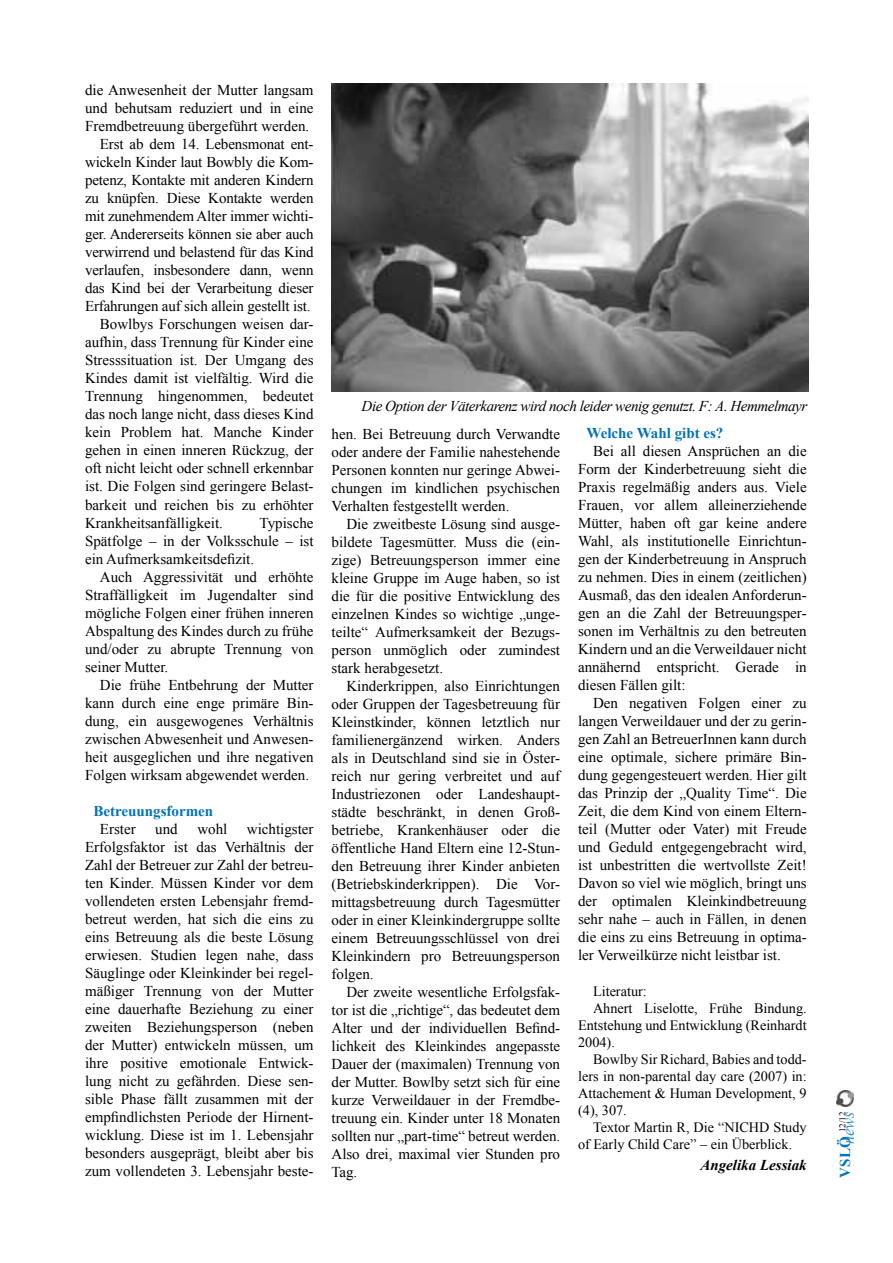
<style>
.page{position:relative;width:893px;height:1263px;background:#fff}
.page>*{position:absolute;margin:0;border:0;box-sizing:border-box;transform-origin:0 0}
.t1{font:15px/18px "Times New Roman";color:#000;text-align:justify}
.t2{font:italic 15px "Times New Roman";letter-spacing:-.03em;color:#000}
.t3{font:700 15px "Times New Roman";color:#0072bc}
.t4{font:italic 700 15px "Times New Roman";color:#000}
.t5{font:14.25px "Times New Roman";color:#000}
.t6{font:9px "Times New Roman";color:#000}
.s1{font-weight:400;font-style:italic;font-size:16.5px;color:#338ec9}
</style>
<div class="page">
<img style="left:837px;top:1090px;width:16px;height:16px">
<img style="left:332px;top:84px;width:476px;height:307px">
<p class="t1" style="left:85px;top:81px;width:230px">die Anwesenheit der Mutter langsam</p>
<p class="t1" style="left:85px;top:99px;width:230px">und behutsam reduziert und in eine</p>
<p class="t1" style="left:85px;top:117px;width:226px">Fremdbetreuung übergeführt werden.</p>
<p class="t1" style="left:100px;top:135px;width:215px">Erst ab dem 14. Lebensmonat ent-</p>
<p class="t1" style="left:85px;top:153px;width:230px">wickeln Kinder laut Bowbly die Kom-</p>
<p class="t1" style="left:85px;top:171px;width:230px">petenz, Kontakte mit anderen Kindern</p>
<p class="t1" style="left:85px;top:189px;width:230px">zu knüpfen. Diese Kontakte werden</p>
<p class="t1" style="left:85px;top:207px;width:230px">mit zunehmendem Alter immer wichti-</p>
<p class="t1" style="left:85px;top:225px;width:230px">ger. Andererseits können sie aber auch</p>
<p class="t1" style="left:85px;top:243px;width:230px">verwirrend und belastend für das Kind</p>
<p class="t1" style="left:85px;top:261px;width:230px">verlaufen, insbesondere dann, wenn</p>
<p class="t1" style="left:85px;top:279px;width:230px">das Kind bei der Verarbeitung dieser</p>
<p class="t1" style="left:85px;top:297px;width:227px">Erfahrungen auf sich allein gestellt ist.</p>
<p class="t1" style="left:100px;top:315px;width:215px">Bowlbys Forschungen weisen dar-</p>
<p class="t1" style="left:85px;top:333px;width:230px">aufhin, dass Trennung für Kinder eine</p>
<p class="t1" style="left:85px;top:351px;width:230px">Stresssituation ist. Der Umgang des</p>
<p class="t1" style="left:85px;top:369px;width:230px">Kindes damit ist vielfältig. Wird die</p>
<p class="t1" style="left:85px;top:387px;width:230px">Trennung hingenommen, bedeutet</p>
<p class="t1" style="left:85px;top:405px;width:230px">das noch lange nicht, dass dieses Kind</p>
<p class="t1" style="left:85px;top:423px;width:230px">kein Problem hat. Manche Kinder</p>
<p class="t1" style="left:85px;top:441px;width:230px">gehen in einen inneren Rückzug, der</p>
<p class="t1" style="left:85px;top:459px;width:230px">oft nicht leicht oder schnell erkennbar</p>
<p class="t1" style="left:85px;top:477px;width:230px">ist. Die Folgen sind geringere Belast-</p>
<p class="t1" style="left:85px;top:495px;width:230px">barkeit und reichen bis zu erhöhter</p>
<p class="t1" style="left:85px;top:513px;width:139px">Krankheitsanfälligkeit.</p>
<p class="t1" style="left:85px;top:513px;width:230px;text-indent:175px">Typische Spätfolge – in der Volksschule – ist ein Aufmerksamkeitsdefizit.</p>
<p class="t1" style="left:85px;top:567px;width:230px;text-indent:15px">Auch Aggressivität und erhöhte Straffälligkeit im Jugendalter sind mögliche Folgen einer frühen inneren Abspaltung des Kindes durch zu frühe und/oder zu abrupte Trennung von seiner Mutter.</p>
<p class="t1" style="left:85px;top:675px;width:230px;text-indent:15px">Die frühe Entbehrung der Mutter kann durch eine enge primäre Bin&shy;dung, ein ausgewogenes Verhältnis zwischen Abwesenheit und Anwesen&shy;heit ausgeglichen und ihre negativen Folgen wirksam abgewendet werden.</p>
<p class="t3" style="left:94px;top:800px;width:121px">Betreuungsformen</p>
<p class="t1" style="left:100px;top:819px;width:37px">Erster</p>
<p class="t1" style="left:155px;top:819px;width:24px">und</p>
<p class="t1" style="left:197px;top:819px;width:31px">wohl</p>
<p class="t1" style="left:85px;top:819px;width:230px;text-indent:162px">wichtigster Erfolgsfaktor ist das Verhältnis der Zahl der Betreuer zur Zahl der betreu&shy;ten Kinder. Müssen Kinder vor dem vollendeten ersten Lebensjahr fremd&shy;betreut werden, hat sich die eins zu eins Betreuung als die beste Lösung erwiesen. Studien legen nahe, dass Säuglinge oder Kleinkinder bei regel&shy;mäßiger Trennung von der Mutter eine dauerhafte Beziehung zu einer zweiten Beziehungsperson (neben der Mutter) entwickeln müssen, um ihre positive emotionale Entwick&shy;lung nicht zu gefährden. Diese sen&shy;sible Phase fällt zusammen mit der empfindlichsten Periode der Hirnent&shy;wicklung. Diese ist im 1. Lebensjahr besonders ausgeprägt, bleibt aber bis zum vollendeten 3. Lebensjahr beste-</p>
<p class="t2" style="left:362px;top:395px;width:447px">Die Option der Väterkarenz wird noch leider wenig genutzt. F: A. Hemmelmayr</p>
<p class="t1" style="left:332px;top:424px;width:230px">hen. Bei Betreuung durch Verwandte oder andere der Familie nahestehende Personen konnten nur geringe Abwei&shy;chungen im kindlichen psychischen Verhalten festgestellt werden.</p>
<p class="t1" style="left:332px;top:514px;width:230px;text-indent:15px">Die zweitbeste Lösung sind ausge&shy;bildete Tagesmütter. Muss die (ein&shy;zige) Betreuungsperson immer eine kleine Gruppe im Auge haben, so ist die für die positive Entwicklung des einzelnen Kindes so wichtige „unge&shy;teilte“ Aufmerksamkeit der Bezugs&shy;person unmöglich oder zumindest stark herabgesetzt.</p>
<p class="t1" style="left:332px;top:676px;width:230px;text-indent:15px">Kinderkrippen, also Einrichtungen oder Gruppen der Tagesbetreuung für Kleinstkinder, können letztlich nur familienergänzend wirken. Anders als in Deutschland sind sie in Öster&shy;reich nur gering verbreitet und auf Industriezonen oder Landeshaupt&shy;städte beschränkt, in denen Groß&shy;betriebe, Krankenhäuser oder die öffentliche Hand Eltern eine 12-Stun&shy;den Betreuung ihrer Kinder anbieten (Betriebskinderkrippen). Die Vor&shy;mittagsbetreuung durch Tagesmütter oder in einer Kleinkindergruppe sollte einem Betreuungsschlüssel von drei Kleinkindern pro Betreuungsperson folgen.</p>
<p class="t1" style="left:332px;top:982px;width:230px;text-indent:15px">Der zweite wesentliche Erfolgsfak&shy;tor ist die „richtige“, das bedeutet dem Alter und der individuellen Befind&shy;lichkeit des Kleinkindes angepasste Dauer der (maximalen) Trennung von der Mutter. Bowlby setzt sich für eine kurze Verweildauer in der Fremdbe&shy;treuung ein. Kinder unter 18 Monaten sollten nur „part-time“ betreut werden.<br>Also drei, maximal vier Stunden pro Tag.</p>
<p class="t3" style="left:587px;top:423px;width:138px">Welche Wahl gibt es?</p>
<p class="t1" style="left:578px;top:442px;width:230px;text-indent:15px">Bei all diesen Ansprüchen an die Form der Kinderbetreuung sieht die Praxis regelmäßig anders aus. Viele Frauen, vor allem alleinerziehende Mütter, haben oft gar keine andere Wahl, als institutionelle Einrichtun&shy;gen der Kinderbetreuung in Anspruch zu nehmen. Dies in einem (zeitlichen)<br>Ausmaß, das den idealen Anforderun&shy;gen an die Zahl der Betreuungsper&shy;sonen im Verhältnis zu den betreuten Kindern und an die Verweildauer nicht annähernd entspricht. Gerade in diesen Fällen gilt:</p>
<p class="t1" style="left:578px;top:694px;width:230px;text-indent:15px">Den negativen Folgen einer zu langen Verweildauer und der zu gerin&shy;gen Zahl an BetreuerInnen kann durch eine optimale, sichere primäre Bin&shy;dung gegengesteuert werden. Hier gilt das Prinzip der „Quality Time“. Die Zeit, die dem Kind von einem Eltern&shy;teil (Mutter oder Vater) mit Freude und Geduld entgegengebracht wird, ist unbestritten die wertvollste Zeit!<br>Davon so viel wie möglich, bringt uns der optimalen Kleinkindbetreuung sehr nahe – auch in Fällen, in denen die eins zu eins Betreuung in optima&shy;ler Verweilkürze nicht leistbar ist.</p>
<p class="t5" style="left:593px;top:981px;width:55px">Literatur:</p>
<p class="t5" style="left:593px;top:998px;width:215px">Ahnert Liselotte, Frühe Bindung.</p>
<p class="t5" style="left:578px;top:1015px;width:230px">Entstehung und Entwicklung (Reinhardt</p>
<p class="t5" style="left:578px;top:1032px;width:38px">2004).</p>
<p class="t5" style="left:593px;top:1049px;width:215px">Bowlby Sir Richard, Babies and todd-</p>
<p class="t5" style="left:578px;top:1067px;width:230px">lers in non-parental day care (2007) in:</p>
<p class="t5" style="left:578px;top:1084px;width:230px">Attachement &amp; Human Development, 9</p>
<p class="t5" style="left:578px;top:1101px;width:50px">(4), 307.</p>
<p class="t5" style="left:593px;top:1118px;width:215px">Textor Martin R, Die “NICHD Study</p>
<p class="t5" style="left:578px;top:1135px;width:216px">of Early Child Care” – ein Überblick.</p>
<p class="t4" style="left:700px;top:1155px;width:108px">Angelika Lessiak</p>
<p class="t3" style="left:835px;top:1177px;width:68px;rotate:-90deg">VSLÖ<span class="s1">news</span></p>
<p class="t6" style="left:836px;top:1132px;width:22px;rotate:-90deg">12/12</p>
</div>
